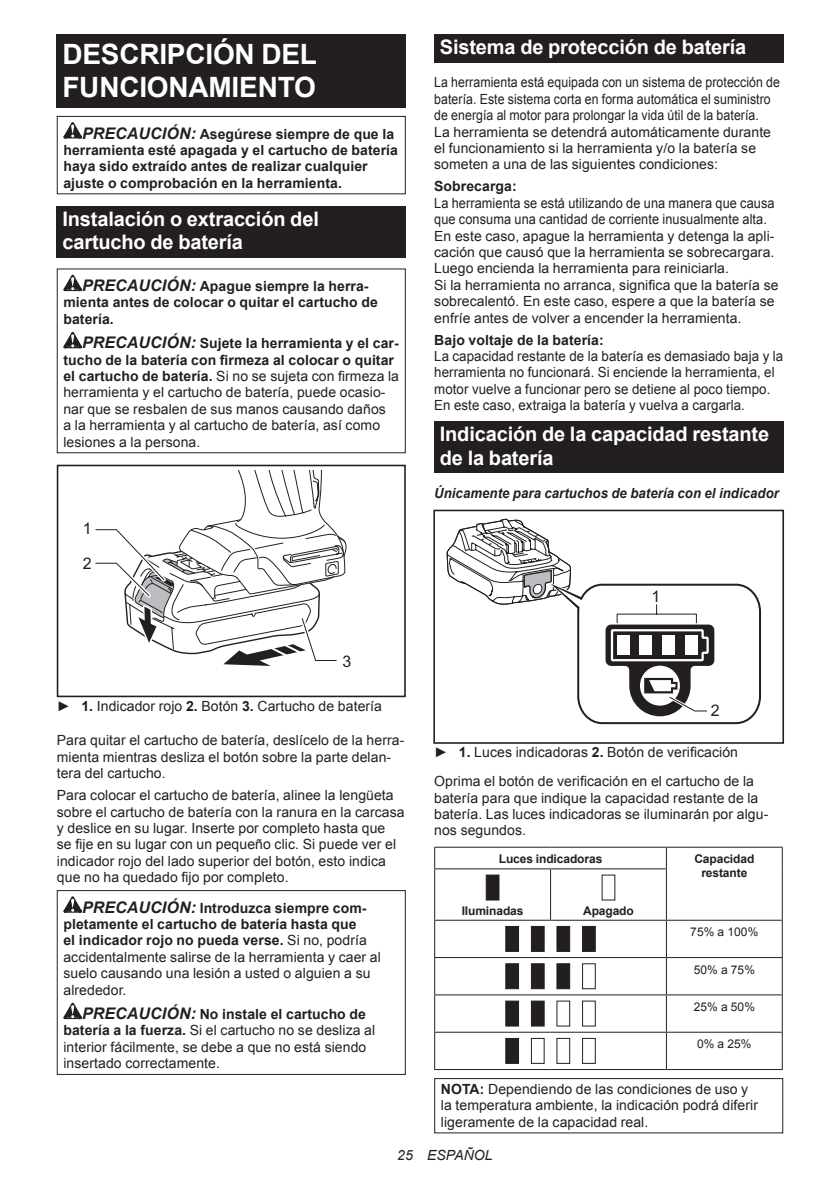
<style>
.page{position:relative;width:840px;height:1191px;background:#fff}
.page>*{position:absolute;margin:0;border:0;box-sizing:border-box;transform-origin:0 0}
.t1{font:700 28px/32.8px "Arial";letter-spacing:-.01em;color:#fff}
.t2{font:700 20px/23.4px "Arial";letter-spacing:-.01em;color:#fff}
.t3{font:16px/34.4px "Arial";color:#231f20}
.t4{font:14px/16.4px "Arial";letter-spacing:.005em;color:#231f20}
.t5{font:14px/16.4px "Arial";letter-spacing:.005em;color:#231f20;scale:.91 1}
.t6{font:14px/16.4px "Arial";letter-spacing:.005em;color:#231f20;scale:.88 1}
.t7{font:700 14px/16.4px "Arial";letter-spacing:.005em;color:#231f20}
.t8{font:14px/16.4px "Arial";letter-spacing:.005em;color:#231f20;scale:.95 1}
.t9{font:italic 700 14px "Arial";letter-spacing:.005em;color:#231f20;scale:.94 1}
.t10{font:italic 14px "Arial";letter-spacing:.005em;color:#231f20}
.t11{font:700 12px/14px "Arial";letter-spacing:-.01em;color:#231f20;text-align:center}
.t12{font:12px "Arial";letter-spacing:.005em;color:#231f20}
.s1{font-style:italic;font-size:16px}
.s2{font-weight:700;font-style:italic;font-size:16px}
.s3{font-weight:700}
</style>
<div class="page">
<div style="left:57px;top:34px;width:348px;height:74px;background:#231f20"></div>
<svg style="left:63px;top:122px;width:19px;height:16px"></svg>
<div style="left:57px;top:116px;width:348px;height:78px;border:1px solid #231f20"></div>
<div style="left:57px;top:206px;width:348px;height:51px;background:#231f20"></div>
<svg style="left:63px;top:275px;width:19px;height:16px"></svg>
<svg style="left:63px;top:332px;width:19px;height:16px"></svg>
<div style="left:57px;top:465px;width:348px;height:232px;border:2px solid #231f20"></div>
<svg style="left:92px;top:465px;width:254px;height:232px"></svg>
<svg style="left:63px;top:896px;width:19px;height:16px"></svg>
<svg style="left:63px;top:1002px;width:19px;height:17px"></svg>
<div style="left:57px;top:890px;width:348px;height:185px;border:1px solid #231f20"></div>
<div style="left:434px;top:34px;width:348px;height:29px;background:#231f20"></div>
<div style="left:434px;top:421px;width:348px;height:52px;background:#231f20"></div>
<svg style="left:446px;top:518px;width:315px;height:207px"></svg>
<div style="left:434px;top:720px;width:68px;height:23px;background:#fff"></div>
<div style="left:433px;top:509px;width:350px;height:235px;border:2px solid #231f20"></div>
<hr style="left:434px;top:846px;width:116px;height:1px;background:#231f20">
<svg style="left:434px;top:847px;width:1px;height:21px"></svg>
<hr style="left:550px;top:846px;width:116px;height:1px;background:#231f20">
<hr style="left:666px;top:846px;width:116px;height:1px;background:#231f20">
<svg style="left:665px;top:847px;width:1px;height:21px"></svg>
<svg style="left:781px;top:847px;width:1px;height:22px"></svg>
<hr style="left:434px;top:868px;width:116px;height:1px;background:#231f20">
<hr style="left:434px;top:869px;width:1px;height:50px;background:#231f20">
<hr style="left:550px;top:868px;width:116px;height:1px;background:#231f20">
<hr style="left:549px;top:869px;width:1px;height:50px;background:#231f20">
<hr style="left:665px;top:869px;width:1px;height:50px;background:#231f20">
<hr style="left:781px;top:869px;width:1px;height:50px;background:#231f20">
<hr style="left:434px;top:919px;width:116px;height:1px;background:#231f20">
<hr style="left:434px;top:920px;width:1px;height:37px;background:#231f20">
<hr style="left:550px;top:919px;width:116px;height:1px;background:#231f20">
<hr style="left:666px;top:919px;width:116px;height:1px;background:#231f20">
<hr style="left:665px;top:920px;width:1px;height:37px;background:#231f20">
<hr style="left:781px;top:920px;width:1px;height:37px;background:#231f20">
<hr style="left:434px;top:957px;width:116px;height:1px;background:#231f20">
<hr style="left:434px;top:958px;width:1px;height:36px;background:#231f20">
<hr style="left:550px;top:957px;width:116px;height:1px;background:#231f20">
<hr style="left:666px;top:957px;width:116px;height:1px;background:#231f20">
<hr style="left:665px;top:958px;width:1px;height:36px;background:#231f20">
<hr style="left:781px;top:958px;width:1px;height:36px;background:#231f20">
<hr style="left:434px;top:994px;width:116px;height:1px;background:#231f20">
<hr style="left:434px;top:995px;width:1px;height:36px;background:#231f20">
<hr style="left:550px;top:994px;width:116px;height:1px;background:#231f20">
<hr style="left:666px;top:994px;width:116px;height:1px;background:#231f20">
<hr style="left:665px;top:995px;width:1px;height:36px;background:#231f20">
<hr style="left:781px;top:995px;width:1px;height:36px;background:#231f20">
<hr style="left:434px;top:1031px;width:116px;height:1px;background:#231f20">
<hr style="left:434px;top:1032px;width:1px;height:37px;background:#231f20">
<hr style="left:550px;top:1031px;width:116px;height:1px;background:#231f20">
<hr style="left:666px;top:1031px;width:116px;height:1px;background:#231f20">
<hr style="left:665px;top:1032px;width:1px;height:37px;background:#231f20">
<hr style="left:781px;top:1032px;width:1px;height:37px;background:#231f20">
<hr style="left:434px;top:1069px;width:116px;height:1px;background:#231f20">
<hr style="left:550px;top:1069px;width:116px;height:1px;background:#231f20">
<hr style="left:666px;top:1069px;width:116px;height:1px;background:#231f20">
<svg style="left:485px;top:874px;width:14px;height:26px"></svg>
<svg style="left:601px;top:874px;width:14px;height:26px"></svg>
<svg style="left:505px;top:926px;width:14px;height:26px"></svg>
<svg style="left:530px;top:926px;width:15px;height:26px"></svg>
<svg style="left:556px;top:926px;width:14px;height:26px"></svg>
<svg style="left:582px;top:926px;width:13px;height:26px"></svg>
<svg style="left:505px;top:963px;width:14px;height:26px"></svg>
<svg style="left:530px;top:963px;width:15px;height:26px"></svg>
<svg style="left:556px;top:963px;width:39px;height:26px"></svg>
<svg style="left:505px;top:1000px;width:14px;height:26px"></svg>
<svg style="left:530px;top:1000px;width:65px;height:26px"></svg>
<svg style="left:505px;top:1038px;width:90px;height:25px"></svg>
<div style="left:434px;top:1078px;width:348px;height:55px;border:1px solid #231f20"></div>
<h1 class="t1" style="left:62px;top:38px;width:256px">DESCRIPCIÓN DEL<br>FUNCIONAMIENTO</h1>
<p class="t7" style="left:63px;top:126px;width:336px;text-indent:19px"><span class="s1">PRECAUCIÓN:</span> Asegúrese siempre de que la herramienta esté apagada y el cartucho de batería haya sido extraído antes de realizar cualquier ajuste o comprobación en la herramienta.</p>
<h2 class="t2" style="left:62px;top:207px;width:258px">Instalación o extracción del cartucho de batería</h2>
<p class="t7" style="left:63px;top:278px;width:316px;text-indent:19px"><span class="s1">PRECAUCIÓN:</span> Apague siempre la herra&shy;mienta antes de colocar o quitar el cartucho de batería.</p>
<p class="t4" style="left:63px;top:335px;width:337px;text-indent:19px"><span class="s2">PRECAUCIÓN:</span> <span class="s3">Sujete la herramienta y el car&shy;tucho de la batería con firmeza al colocar o quitar el cartucho de batería.</span> Si no se sujeta con firmeza la herramienta y el cartucho de batería, puede ocasio&shy;nar que se resbalen de sus manos causando daños<br>a la herramienta y al cartucho de batería, así como lesiones a la persona.</p>
<p class="t3" style="left:83px;top:511px;width:10px">1<br>2</p>
<p class="t3" style="left:342px;top:644px;width:10px">3</p>
<p class="t4" style="left:57px;top:698px;width:326px">► <span class="s3">1.</span> Indicador rojo <span class="s3">2.</span> Botón <span class="s3">3.</span> Cartucho de batería</p>
<p class="t4" style="left:57px;top:732px;width:349px">Para quitar el cartucho de batería, deslícelo de la herra&shy;mienta mientras desliza el botón sobre la parte delan&shy;tera del cartucho.</p>
<p class="t4" style="left:57px;top:787px;width:349px">Para colocar el cartucho de batería, alinee la lengüeta sobre el cartucho de batería con la ranura en la carcasa y deslice en su lugar. Inserte por completo hasta que<br>se fije en su lugar con un pequeño clic. Si puede ver el indicador rojo del lado superior del botón, esto indica que no ha quedado fijo por completo.</p>
<p class="t4" style="left:63px;top:899px;width:319px;text-indent:19px"><span class="s2">PRECAUCIÓN:</span> <span class="s3">Introduzca siempre com&shy;pletamente el cartucho de batería hasta que<br>el indicador rojo no pueda verse.</span> Si no, podría accidentalmente salirse de la herramienta y caer al suelo causando una lesión a usted o alguien a su alrededor.</p>
<p class="t4" style="left:63px;top:1006px;width:313px;text-indent:19px"><span class="s2">PRECAUCIÓN:</span> <span class="s3">No instale el cartucho de batería a la fuerza.</span> Si el cartucho no se desliza al interior fácilmente, se debe a que no está siendo insertado correctamente.</p>
<h2 class="t2" style="left:439px;top:36px;width:308px">Sistema de protección de batería</h2>
<p class="t6" style="left:434px;top:74px;width:394px">La herramienta está equipada con un sistema de protección de batería. Este sistema corta en forma automática el suministro de energía al motor para prolongar la vida útil de la batería.<br>La herramienta se detendrá automáticamente durante el funcionamiento si la herramienta y/o la batería se someten a una de las siguientes condiciones:</p>
<p class="t7" style="left:434px;top:179px;width:84px">Sobrecarga:</p>
<p class="t5" style="left:434px;top:195px;width:380px">La herramienta se está utilizando de una manera que causa que consuma una cantidad de corriente inusualmente alta.<br>En este caso, apague la herramienta y detenga la apli&shy;cación que causó que la herramienta se sobrecargara.<br>Luego encienda la herramienta para reiniciarla.<br>Si la herramienta no arranca, significa que la batería se sobrecalentó. En este caso, espere a que la batería se enfríe antes de volver a encender la herramienta.</p>
<p class="t7" style="left:434px;top:332px;width:171px">Bajo voltaje de la batería:</p>
<p class="t8" style="left:434px;top:348px;width:369px">La capacidad restante de la batería es demasiado baja y la herramienta no funcionará. Si enciende la herramienta, el motor vuelve a funcionar pero se detiene al poco tiempo.<br>En este caso, extraiga la batería y vuelva a cargarla.</p>
<h2 class="t2" style="left:439px;top:423px;width:330px">Indicación de la capacidad restante de la batería</h2>
<p class="t9" style="left:434px;top:484px;width:368px">Únicamente para cartuchos de batería con el indicador</p>
<p class="t3" style="left:651px;top:579px;width:10px">1</p>
<p class="t3" style="left:710px;top:693px;width:10px">2</p>
<p class="t4" style="left:434px;top:738px;width:321px;line-height:28.8px">► <span class="s3">1.</span> Luces indicadoras <span class="s3">2.</span> Botón de verificación<br>Oprima el botón de verificación en el cartucho de la</p>
<p class="t4" style="left:434px;top:789px;width:335px">batería para que indique la capacidad restante de la batería. Las luces indicadoras se iluminarán por algu&shy;nos segundos.</p>
<p class="t11" style="left:498px;top:852px;width:105px">Luces indicadoras</p>
<p class="t11" style="left:694px;top:852px;width:61px">Capacidad restante</p>
<p class="t11" style="left:461px;top:903px;width:63px">Iluminadas</p>
<p class="t11" style="left:582px;top:903px;width:52px">Apagado</p>
<p class="t12" style="left:690px;top:924px;width:70px">75% a 100%</p>
<p class="t12" style="left:693px;top:961px;width:63px">50% a 75%</p>
<p class="t12" style="left:693px;top:998px;width:63px">25% a 50%</p>
<p class="t12" style="left:696px;top:1036px;width:56px">0% a 25%</p>
<p class="t4" style="left:440px;top:1081px;width:318px"><span class="s3">NOTA:</span> Dependiendo de las condiciones de uso y la temperatura ambiente, la indicación podrá diferir ligeramente de la capacidad real.</p>
<p class="t10" style="left:397px;top:1146px;width:97px">25 ESPAÑOL</p>
</div>
